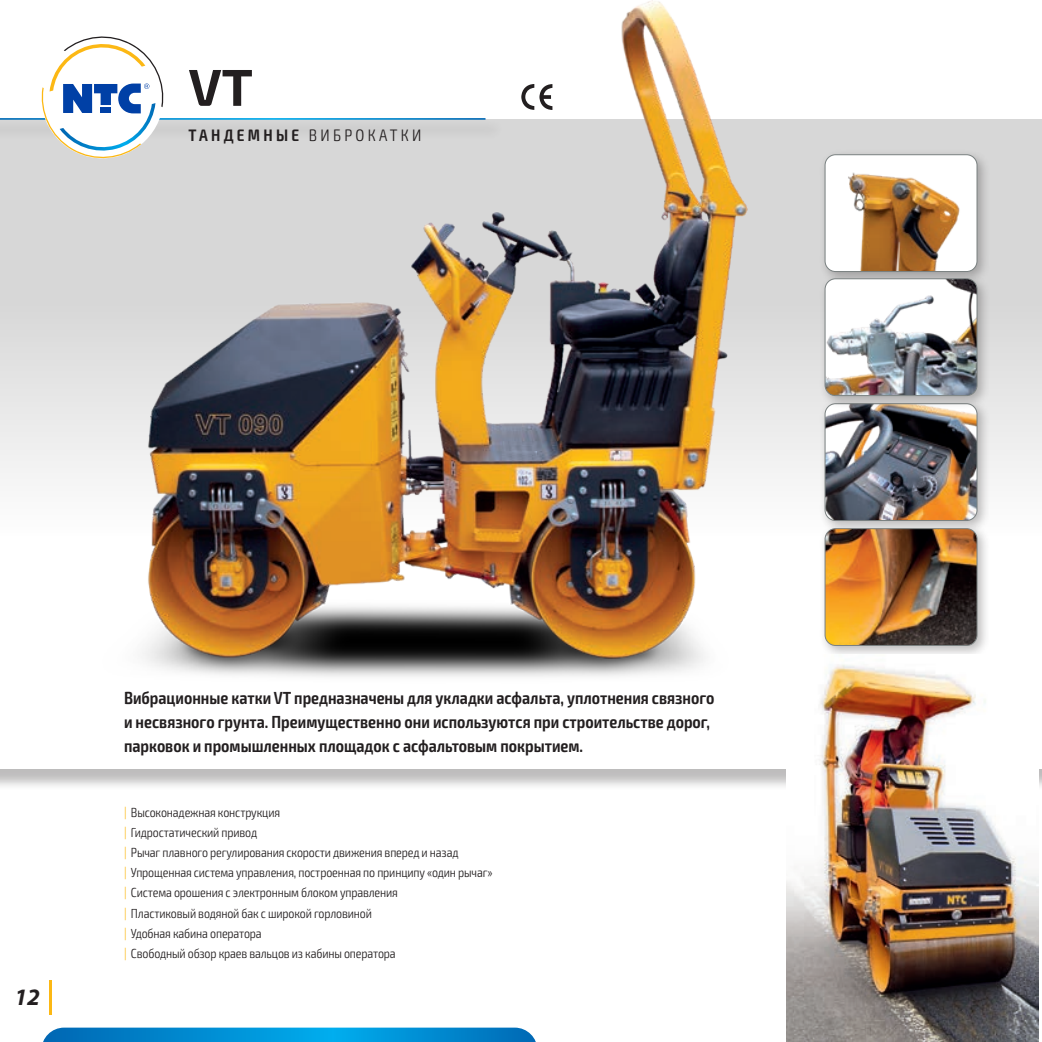
<style>
.page{position:relative;width:1042px;height:1042px;background:#fff}
.page>*{position:absolute;margin:0;border:0;box-sizing:border-box;transform-origin:0 0}
.t1{font:700 51.98px "Exo 2";color:#231f20}
.t2{font:italic 700 23.62px "Myriad Pro";color:#231f20}
.Normální{font:600 condensed 17.5px/23.6px "Exo 2";color:#231f20}
.t3{font:300 condensed 16.62px "Exo 2";letter-spacing:.2em;color:#231f20}
.Normální-2{font:300 condensed 13.12px "Exo 2";letter-spacing:-.01em;color:#231f20}
.s1{font-weight:600}
.s2{color:#fcb814}
</style>
<div class="page">
<div style="left:0;top:119px;width:1042px;height:417px;background:linear-gradient(to bottom,#cdcdcd,#f6f6f6)"></div>
<svg style="left:43px;top:1027px;width:493px;height:15px;background:#1092d3"></svg>
<div style="left:0;top:633px;width:1042px;height:158px;background:#231f20;opacity:.3"></div>
<div style="left:0;top:630px;width:1042px;height:139px;background:#fff"></div>
<div style="left:818px;top:397px;width:172px;height:137px;background:#231f20;opacity:.3"></div>
<img style="left:911px;top:409px;width:66px;height:111px">
<div style="left:818px;top:148px;width:172px;height:137px;background:#231f20;opacity:.3"></div>
<img style="left:911px;top:155px;width:66px;height:116px">
<div style="left:824px;top:154px;width:153px;height:118px;border:1px solid #798080;border-radius:11px"></div>
<div style="left:818px;top:522px;width:172px;height:137px;background:#231f20;opacity:.3"></div>
<img style="left:911px;top:529px;width:66px;height:116px">
<div style="left:824px;top:528px;width:153px;height:118px;border:1px solid #798080;border-radius:11px"></div>
<div style="left:818px;top:272px;width:172px;height:137px;background:#231f20;opacity:.3"></div>
<img style="left:911px;top:279px;width:66px;height:116px">
<div style="left:824px;top:278px;width:153px;height:118px;border:1px solid #798080;border-radius:11px"></div>
<img style="left:786px;top:655px;width:252px;height:387px">
<hr style="left:50px;top:980px;width:2px;height:34px;background:#fcb814">
<img style="left:0;top:0;width:911px;height:684px">
<div style="left:0;top:119px;width:505px;height:21px;background:#d2d2d2"></div>
<hr style="left:0;top:118px;width:485px;height:2px;background:#fff">
<svg style="left:521px;top:84px;width:31px;height:26px"></svg>
<svg style="left:39px;top:32px;width:127px;height:131px"></svg>
<p class="t1" style="left:189px;top:48px;width:66px">VT</p>
<p class="t3" style="left:189px;top:125px;width:234px"><span class="s1">ТАНДЕМНЫЕ</span> ВИБРОКАТКИ</p>
<h2 class="t2" style="left:15px;top:984px;width:27px">12</h2>
<p class="Normální" style="left:124px;top:687px;width:592px">Вибрационные катки VT предназначены для укладки асфальта, уплотнения связного и несвязного грунта. Преимущественно они используются при строительстве дорог, парковок и промышленных площадок с асфальтовым покрытием.</p>
<p class="Normální-2" style="left:124px;top:805px;width:158px"><span class="s2">|</span> Высоконадежная конструкция</p>
<p class="Normální-2" style="left:124px;top:825px;width:135px"><span class="s2">|</span> Гидростатический привод</p>
<p class="Normální-2" style="left:124px;top:845px;width:336px"><span class="s2">|</span> Рычаг плавного регулирования скорости движения вперед и назад</p>
<p class="Normální-2" style="left:124px;top:865px;width:370px"><span class="s2">|</span> Упрощенная система управления, построенная по принципу «один рычаг»</p>
<p class="Normální-2" style="left:124px;top:885px;width:275px"><span class="s2">|</span> Система орошения с электронным блоком управления</p>
<p class="Normální-2" style="left:124px;top:905px;width:249px"><span class="s2">|</span> Пластиковый водяной бак с широкой горловиной</p>
<p class="Normální-2" style="left:124px;top:925px;width:139px"><span class="s2">|</span> Удобная кабина оператора</p>
<p class="Normální-2" style="left:124px;top:945px;width:273px"><span class="s2">|</span> Свободный обзор краев вальцов из кабины оператора</p>
</div>
